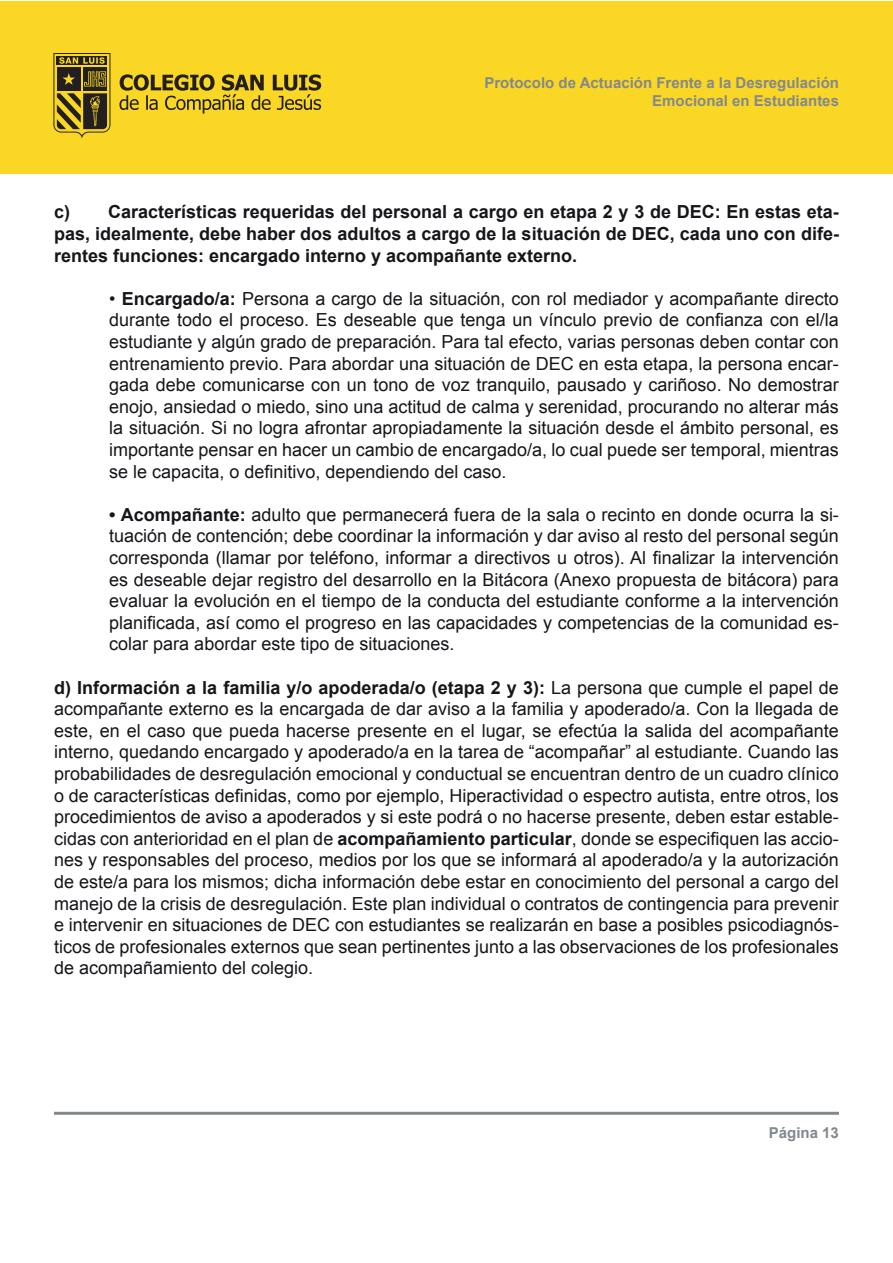
<style>
.page{position:relative;width:893px;height:1263px;background:#fff}
.page>*{position:absolute;margin:0;border:0;box-sizing:border-box;transform-origin:0 0}
.t1{font:18px/21.6px "Arial";color:#17151a;text-align:justify}
.t2{font:700 18px/21.6px "Arial";color:#17151a;text-align:justify}
.t3{font:700 15px/18px "Arial";color:#83888d;text-align:right}
.s1{font-weight:700}
</style>
<div class="page">
<div style="left:0;top:1px;width:892px;height:173px;background:#fad725"></div>
<svg style="left:53px;top:53px;width:57px;height:86px"></svg>
<svg style="left:119px;top:74px;width:202px;height:40px"></svg>
<hr style="left:54px;top:1112px;width:785px;height:3px;background:#83888d">
<p class="t3" style="left:484px;top:74px;width:356px">Protocolo de Actuación Frente a la Desregulación<br>Emocional en Estudiantes</p>
<p class="t2" style="left:54px;top:202px;width:786px">c) Características requeridas del personal a cargo en etapa 2 y 3 de DEC: En estas eta&shy;pas, idealmente, debe haber dos adultos a cargo de la situación de DEC, cada uno con dife&shy;rentes funciones: encargado interno y acompañante externo.</p>
<p class="t1" style="left:109px;top:288px;width:731px">• <span class="s1">Encargado/a:</span> Persona a cargo de la situación, con rol mediador y acompañante directo durante todo el proceso. Es deseable que tenga un vínculo previo de confianza con el/la estudiante y algún grado de preparación. Para tal efecto, varias personas deben contar con entrenamiento previo. Para abordar una situación de DEC en esta etapa, la persona encar&shy;gada debe comunicarse con un tono de voz tranquilo, pausado y cariñoso. No demostrar enojo, ansiedad o miedo, sino una actitud de calma y serenidad, procurando no alterar más la situación. Si no logra afrontar apropiadamente la situación desde el ámbito personal, es importante pensar en hacer un cambio de encargado/a, lo cual puede ser temporal, mientras se le capacita, o definitivo, dependiendo del caso.</p>
<p class="t1" style="left:109px;top:504px;width:731px"><span class="s1">• Acompañante:</span> adulto que permanecerá fuera de la sala o recinto en donde ocurra la si&shy;tuación de contención; debe coordinar la información y dar aviso al resto del personal según corresponda (llamar por teléfono, informar a directivos u otros). Al finalizar la intervención es deseable dejar registro del desarrollo en la Bitácora (Anexo propuesta de bitácora) para evaluar la evolución en el tiempo de la conducta del estudiante conforme a la intervención planificada, así como el progreso en las capacidades y competencias de la comunidad es&shy;colar para abordar este tipo de situaciones.</p>
<p class="t1" style="left:54px;top:677px;width:786px"><span class="s1">d) Información a la familia y/o apoderada/o (etapa 2 y 3):</span> La persona que cumple el papel de acompañante externo es la encargada de dar aviso a la familia y apoderado/a. Con la llegada de este, en el caso que pueda hacerse presente en el lugar, se efectúa la salida del acompañante interno, quedando encargado y apoderado/a en la tarea de “acompañar” al estudiante. Cuando las probabilidades de desregulación emocional y conductual se encuentran dentro de un cuadro clínico o de características definidas, como por ejemplo, Hiperactividad o espectro autista, entre otros, los procedimientos de aviso a apoderados y si este podrá o no hacerse presente, deben estar estable&shy;cidas con anterioridad en el plan de <span class="s1">acompañamiento particular</span>, donde se especifiquen las accio&shy;nes y responsables del proceso, medios por los que se informará al apoderado/a y la autorización de este/a para los mismos; dicha información debe estar en conocimiento del personal a cargo del manejo de la crisis de desregulación. Este plan individual o contratos de contingencia para prevenir e intervenir en situaciones de DEC con estudiantes se realizarán en base a posibles psicodiagnós&shy;ticos de profesionales externos que sean pertinentes junto a las observaciones de los profesionales de acompañamiento del colegio.</p>
<p class="t3" style="left:769px;top:1124px;width:72px">Página 13</p>
</div>
